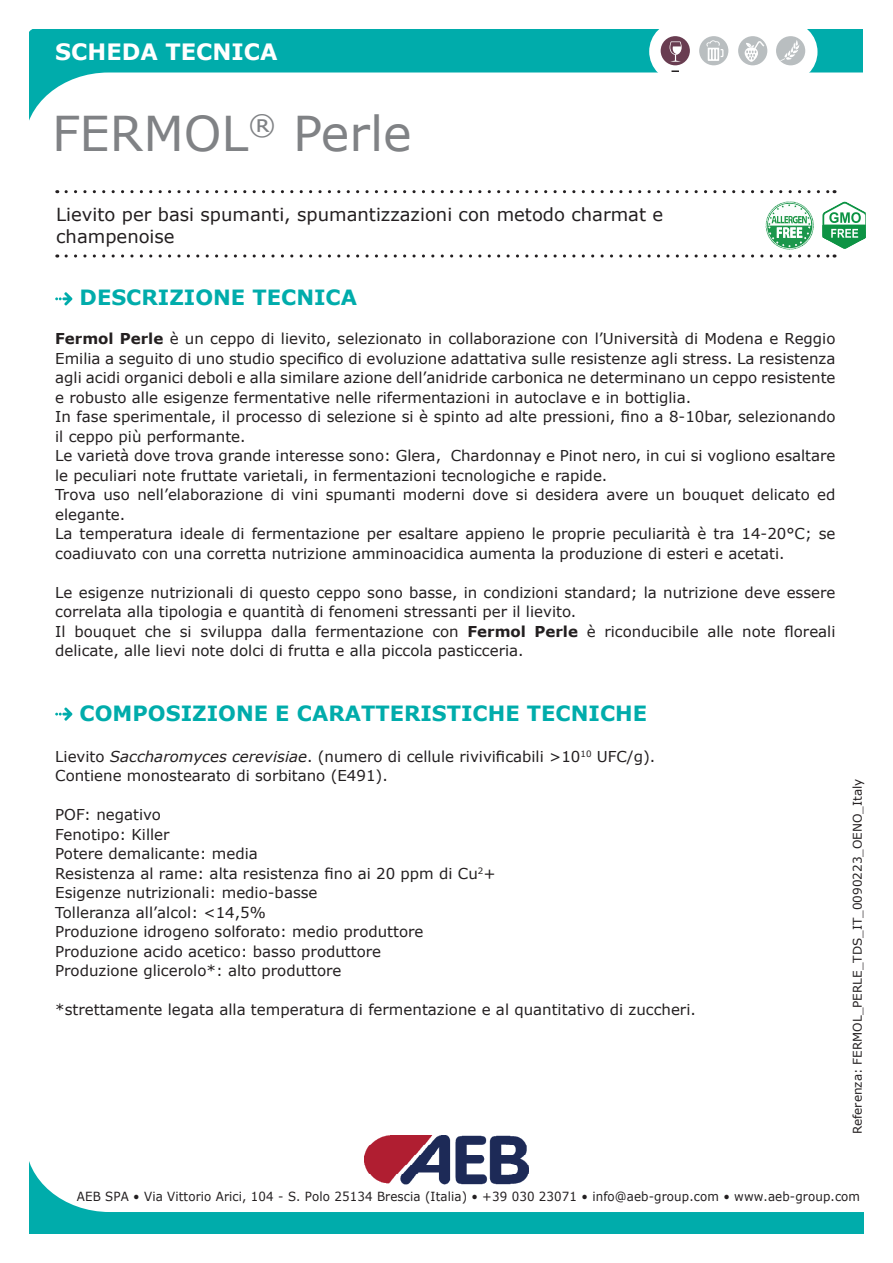
<style>
.page{position:relative;width:893px;height:1263px;background:#fff}
.page>*{position:absolute;margin:0;border:0;box-sizing:border-box;transform-origin:0 0}
.t1{font:48px "Verdana";color:#808285}
.t2{font:700 22.5px "Verdana";color:#fff}
.t3{font:700 21px "Verdana";color:#00acab}
.t4{font:18px/21.6px "Verdana";color:#231f20}
.t5{font:15px/19.5px "Verdana";color:#231f20}
.t6{font:12.6px "Verdana";letter-spacing:.01em;color:#231f20;scale:.94 1}
.t7{font:12px "Verdana";color:#231f20}
.s1{font-weight:700}
.s2{font-style:italic}
</style>
<div class="page">
<svg style="left:30px;top:1164px;width:834px;height:69px"></svg>
<svg style="left:66px;top:190px;width:769px;height:3px"></svg>
<svg style="left:29px;top:30px;width:834px;height:91px"></svg>
<svg style="left:649px;top:21px;width:167px;height:61px"></svg>
<div style="left:650px;top:22px;width:167px;height:60px;background:#fff;border-radius:30px"></div>
<svg style="left:671px;top:70px;width:8px;height:2px"></svg>
<div style="left:776px;top:36px;width:29px;height:29px;background:#b9bec0;border-radius:50%"></div>
<svg style="left:780px;top:40px;width:20px;height:21px"></svg>
<div style="left:738px;top:36px;width:29px;height:29px;background:#b9bec0;border-radius:50%"></div>
<div style="left:661px;top:36px;width:29px;height:29px;background:#693d51;border-radius:50%"></div>
<div style="left:699px;top:36px;width:29px;height:29px;background:#b9bec0;border-radius:50%"></div>
<svg style="left:706px;top:40px;width:17px;height:21px"></svg>
<svg style="left:670px;top:41px;width:12px;height:21px"></svg>
<svg style="left:745px;top:41px;width:19px;height:21px"></svg>
<img style="left:364px;top:1135px;width:165px;height:49px">
<svg style="left:55px;top:292px;width:17px;height:13px"></svg>
<svg style="left:55px;top:707px;width:17px;height:14px"></svg>
<svg style="left:66px;top:201px;width:800px;height:57px"></svg>
<h2 class="t2" style="left:55px;top:36px;width:224px">SCHEDA TECNICA</h2>
<h1 class="t1" style="left:52px;top:101px;width:361px">FERMOL<sup>®</sup> Perle</h1>
<p class="t4" style="left:56px;top:204px;width:608px">Lievito per basi spumanti, spumantizzazioni con metodo charmat e champenoise</p>
<h3 class="t3" style="left:80px;top:283px;width:279px">DESCRIZIONE TECNICA</h3>
<p class="t5" style="left:55px;top:329px;width:782px"><span class="s1">Fermol Perle</span> è un ceppo di lievito, selezionato in collaborazione con l’Università di Modena e Reggio Emilia a seguito di uno studio specifico di evoluzione adattativa sulle resistenze agli stress. La resistenza agli acidi organici deboli e alla similare azione dell’anidride carbonica ne determinano un ceppo resistente e robusto alle esigenze fermentative nelle rifermentazioni in autoclave e in bottiglia.<br>In fase sperimentale, il processo di selezione si è spinto ad alte pressioni, fino a 8-10bar, selezionando il ceppo più performante.<br>Le varietà dove trova grande interesse sono: Glera, Chardonnay e Pinot nero, in cui si vogliono esaltare le peculiari note fruttate varietali, in fermentazioni tecnologiche e rapide.<br>Trova uso nell’elaborazione di vini spumanti moderni dove si desidera avere un bouquet delicato ed elegante.<br>La temperatura ideale di fermentazione per esaltare appieno le proprie peculiarità è tra 14-20°C; se coadiuvato con una corretta nutrizione amminoacidica aumenta la produzione di esteri e acetati.</p>
<p class="t5" style="left:55px;top:583px;width:782px">Le esigenze nutrizionali di questo ceppo sono basse, in condizioni standard; la nutrizione deve essere correlata alla tipologia e quantità di fenomeni stressanti per il lievito.<br>Il bouquet che si sviluppa dalla fermentazione con <span class="s1">Fermol Perle</span> è riconducibile alle note floreali delicate, alle lievi note dolci di frutta e alla piccola pasticceria.</p>
<h3 class="t3" style="left:80px;top:698px;width:569px">COMPOSIZIONE E CARATTERISTICHE TECNICHE</h3>
<p class="t5" style="left:55px;top:746px;width:602px">Lievito <span class="s2">Saccharomyces cerevisiae</span>. (numero di cellule rivivificabili &gt;10<sup>10</sup> UFC/g).<br>Contiene monostearato di sorbitano (E491).</p>
<p class="t5" style="left:55px;top:805px;width:442px">POF: negativo<br>Fenotipo: Killer<br>Potere demalicante: media<br>Resistenza al rame: alta resistenza fino ai 20 ppm di Cu<sup>2</sup>+ Esigenze nutrizionali: medio-basse<br>Tolleranza all’alcol: &lt;14,5%<br>Produzione idrogeno solforato: medio produttore Produzione acido acetico: basso produttore<br>Produzione glicerolo*: alto produttore</p>
<p class="t5" style="left:55px;top:1000px;width:642px">*strettamente legata alla temperatura di fermentazione e al quantitativo di zuccheri.</p>
<p class="t7" style="left:849px;top:1134px;width:357px;rotate:-90deg">Referenza: FERMOL_PERLE_TDS_IT_0090223_OENO_Italy</p>
<p class="t6" style="left:77px;top:1187px;width:835px">AEB SPA • Via Vittorio Arici, 104 - S. Polo 25134 Brescia (Italia) • +39 030 23071 • info@aeb-group.com • www.aeb-group.com</p>
</div>
